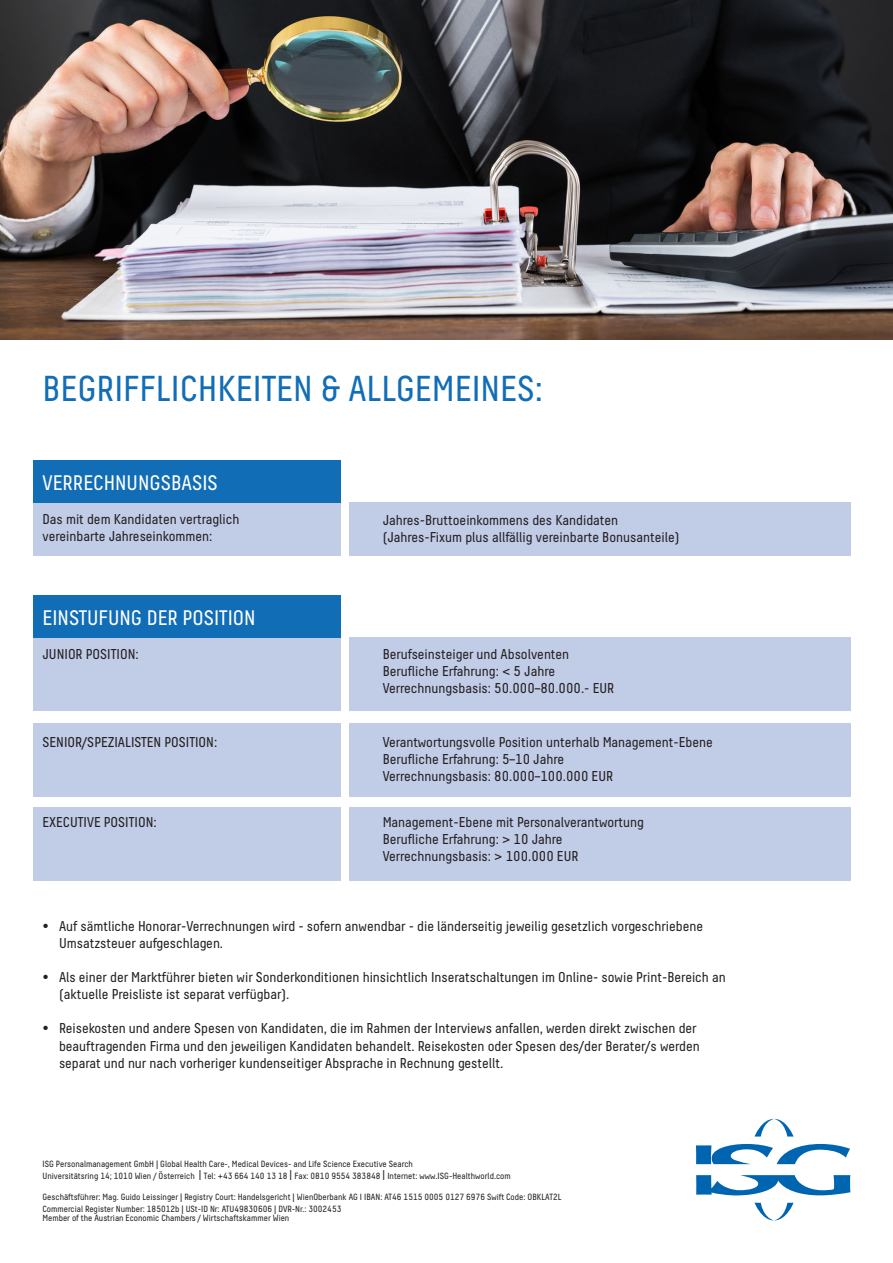
<style>
.page{position:relative;width:893px;height:1263px;background:#fff}
.page>*{position:absolute;margin:0;border:0;box-sizing:border-box;transform-origin:0 0}
.t1{font:36px "Decima Pro A";color:#126db7}
.t2{font:21px "Decima Pro A";color:#fff}
.t3{font:14.25px "Decima Pro A";color:#231f20}
.t4{font:9px/11.6px "Decima Pro A";color:#231f20}
.s1{font-size:12.15px}
.s2{font-size:14.1px}
</style>
<div class="page">
<div style="left:349px;top:807px;width:501px;height:73px;background:#c1cce7"></div>
<div style="left:33px;top:807px;width:307px;height:73px;background:#c1cce7"></div>
<div style="left:349px;top:723px;width:501px;height:73px;background:#c1cce7"></div>
<div style="left:33px;top:723px;width:307px;height:73px;background:#c1cce7"></div>
<div style="left:349px;top:637px;width:501px;height:73px;background:#c1cce7"></div>
<div style="left:33px;top:637px;width:307px;height:73px;background:#c1cce7"></div>
<div style="left:349px;top:502px;width:501px;height:53px;background:#c1cce7"></div>
<div style="left:33px;top:502px;width:307px;height:53px;background:#c1cce7"></div>
<div style="left:33px;top:595px;width:307px;height:43px;background:#126db7"></div>
<div style="left:33px;top:460px;width:307px;height:42px;background:#126db7"></div>
<img style="left:0;top:0;width:893px;height:339px">
<svg style="left:754px;top:1203px;width:40px;height:17px"></svg>
<svg style="left:754px;top:1119px;width:40px;height:17px"></svg>
<svg style="left:696px;top:1144px;width:154px;height:51px"></svg>
<p class="t1" style="left:43px;top:368px;width:502px">BEGRIFFLICHKEITEN &amp; ALLGEMEINES:</p>
<p class="t2" style="left:43px;top:471px;width:177px">VERRECHNUNGSBASIS</p>
<p class="t3" style="left:43px;top:511px;width:198px">Das mit dem Kandidaten vertraglich</p>
<p class="t3" style="left:43px;top:528px;width:171px">vereinbarte Jahreseinkommen:</p>
<p class="t3" style="left:383px;top:512px;width:237px">Jahres-Bruttoeinkommens des Kandidaten</p>
<p class="t3" style="left:383px;top:529px;width:298px">(Jahres-Fixum plus allfällig vereinbarte Bonusanteile)</p>
<p class="t2" style="left:43px;top:606px;width:215px">EINSTUFUNG DER POSITION</p>
<p class="t3" style="left:43px;top:646px;width:98px">JUNIOR POSITION:</p>
<p class="t3" style="left:383px;top:646px;width:188px">Berufseinsteiger und Absolventen</p>
<p class="t3" style="left:383px;top:663px;width:174px">Berufliche Erfahrung: &lt; 5 Jahre</p>
<p class="t3" style="left:383px;top:680px;width:233px">Verrechnungsbasis: 50.000–80.000.- EUR</p>
<p class="t3" style="left:43px;top:734px;width:176px">SENIOR/SPEZIALISTEN POSITION:</p>
<p class="t3" style="left:383px;top:734px;width:332px">Verantwortungsvolle Position unterhalb Management-Ebene</p>
<p class="t3" style="left:383px;top:751px;width:183px">Berufliche Erfahrung: 5–10 Jahre</p>
<p class="t3" style="left:383px;top:768px;width:232px">Verrechnungsbasis: 80.000–100.000 EUR</p>
<p class="t3" style="left:43px;top:814px;width:116px">EXECUTIVE POSITION:</p>
<p class="t3" style="left:383px;top:814px;width:263px">Management-Ebene mit Personalverantwortung</p>
<p class="t3" style="left:383px;top:831px;width:181px">Berufliche Erfahrung: &gt; 10 Jahre</p>
<p class="t3" style="left:383px;top:848px;width:197px">Verrechnungsbasis: &gt; 100.000 EUR</p>
<p class="t3" style="left:43px;top:918px;width:662px">• Auf sämtliche Honorar-Verrechnungen wird - sofern anwendbar - die länderseitig jeweilig gesetzlich vorgeschriebene</p>
<p class="t3" style="left:59px;top:935px;width:166px">Umsatzsteuer aufgeschlagen.</p>
<p class="t3" style="left:43px;top:969px;width:685px">• Als einer der Marktführer bieten wir Sonderkonditionen hinsichtlich Inseratschaltungen im Online- sowie Print-Bereich an</p>
<p class="t3" style="left:59px;top:986px;width:232px">(aktuelle Preisliste ist separat verfügbar).</p>
<p class="t3" style="left:43px;top:1020px;width:656px">• Reisekosten und andere Spesen von Kandidaten, die im Rahmen der Interviews anfallen, werden direkt zwischen der</p>
<p class="t3" style="left:59px;top:1037px;width:642px">beauftragenden Firma und den jeweiligen Kandidaten behandelt. Reisekosten oder Spesen des/der Berater/s werden</p>
<p class="t3" style="left:59px;top:1055px;width:446px">separat und nur nach vorheriger kundenseitiger Absprache in Rechnung gestellt.</p>
<p class="t4" style="left:43px;top:1158px;width:470px">ISG Personalmanagement GmbH <span class="s1">I</span> Global Health Care-, Medical Devices- and Life Science Executive Search<br>Universitätsring 14; 1010 Wien / Österreich <span class="s2">I</span> Tel: +43 664 140 13 18 <span class="s2">I</span> Fax: 0810 9554 383848 <span class="s2">I</span> Internet: www.ISG-Healthworld.com</p>
<p class="t4" style="left:43px;top:1191px;width:521px">Geschäftsführer: Mag. Guido Leissinger <span class="s1">I</span> Registry Court: Handelsgericht <span class="s1">I</span> WienOberbank AG I IBAN: AT46 1515 0005 0127 6976 Swift Code: OBKLAT2L<br>Commercial Register Number: 185012b <span class="s1">I</span> USt-ID Nr: ATU49830606 <span class="s1">I</span> DVR-Nr.: 3002453</p>
<p class="t4" style="left:43px;top:1212px;width:248px">Member of the Austrian Economic Chambers / Wirtschaftskammer Wien</p>
</div>
